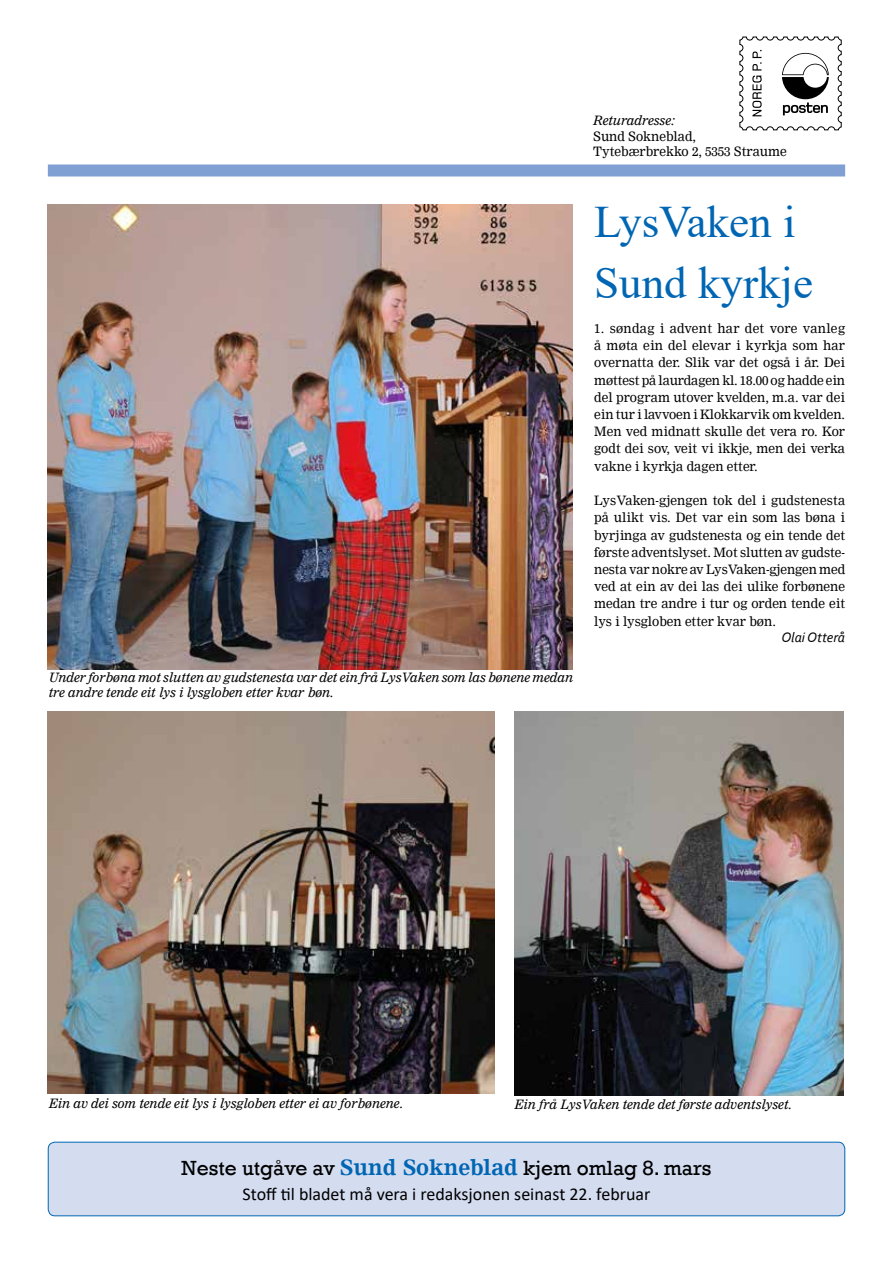
<style>
.page{position:relative;width:893px;height:1263px;background:#fff}
.page>*{position:absolute;margin:0;border:0;box-sizing:border-box;transform-origin:0 0}
.t1{font:45px/60.8px "Times New Roman";color:#0066b3}
.t2{font:21px "Rockwell";color:#000}
.t3{font:18px "Calibri";color:#000}
.t4{font:italic 14.25px "Corbel";color:#000}
.t5{font:12.75px/17.2px "Nimrod";color:#000;text-align:justify}
.t6{font:italic 12.75px/15px "Nimrod";color:#000}
.s1{font-family:"Nimrod";font-weight:700;color:#0066b3}
</style>
<div class="page">
<div style="left:48px;top:1142px;width:797px;height:74px;background:#d4dcf0;border-radius:7px"></div>
<div style="left:48px;top:1142px;width:797px;height:74px;border:1px solid #0066b3;border-radius:7px"></div>
<div style="left:48px;top:164px;width:797px;height:12px;background:#80a0d3"></div>
<svg style="left:739px;top:36px;width:103px;height:95px"></svg>
<img style="left:48px;top:204px;width:524px;height:466px">
<img style="left:515px;top:711px;width:328px;height:385px">
<img style="left:48px;top:711px;width:446px;height:383px">
<p class="t6" style="left:593px;top:113px;width:83px">Returadresse:</p>
<p class="t5" style="left:593px;top:129px;width:195px;line-height:15.3px">Sund Sokneblad,<br>Tytebærbrekko 2, 5353 Straume</p>
<p class="t6" style="left:49px;top:670px;width:526px">Under forbøna mot slutten av gudstenesta var det ein frå LysVaken som las bønene medan tre andre tende eit lys i lysgloben etter kvar bøn.</p>
<h1 class="t1" style="left:594px;top:190px;width:220px">LysVaken i<br>Sund kyrkje</h1>
<p class="t5" style="left:594px;top:320px;width:252px">1. søndag i advent har det vore vanleg å møta ein del elevar i kyrkja som har overnatta der. Slik var det også i år. Dei møttest på laurdagen kl. 18.00 og hadde ein del program utover kvelden, m.a. var dei ein tur i lavvoen i Klokkarvik om kvelden.<br>Men ved midnatt skulle det vera ro. Kor godt dei sov, veit vi ikkje, men dei verka vakne i kyrkja dagen etter.</p>
<p class="t5" style="left:594px;top:492px;width:252px">LysVaken-gjengen tok del i gudstenesta på ulikt vis. Det var ein som las bøna i byrjinga av gudstenesta og ein tende det første adventslyset. Mot slutten av gudste&shy;nesta var nokre av LysVaken-gjengen med ved at ein av dei las dei ulike forbønene medan tre andre i tur og orden tende eit lys i lysgloben etter kvar bøn.</p>
<p class="t4" style="left:781px;top:628px;width:65px">Olai Otterå</p>
<p class="t6" style="left:49px;top:1095px;width:356px">Ein av dei som tende eit lys i lysgloben etter ei av forbønene.</p>
<p class="t6" style="left:514px;top:1097px;width:279px">Ein frå LysVaken tende det første adventslyset.</p>
<h2 class="t2" style="left:182px;top:1156px;width:531px">Neste utgåve av <span class="s1">Sund Sokneblad</span> kjem omlag 8. mars</h2>
<h3 class="t3" style="left:243px;top:1181px;width:409px">Stoff til bladet må vera i redaksjonen seinast 22. februar</h3>
</div>
